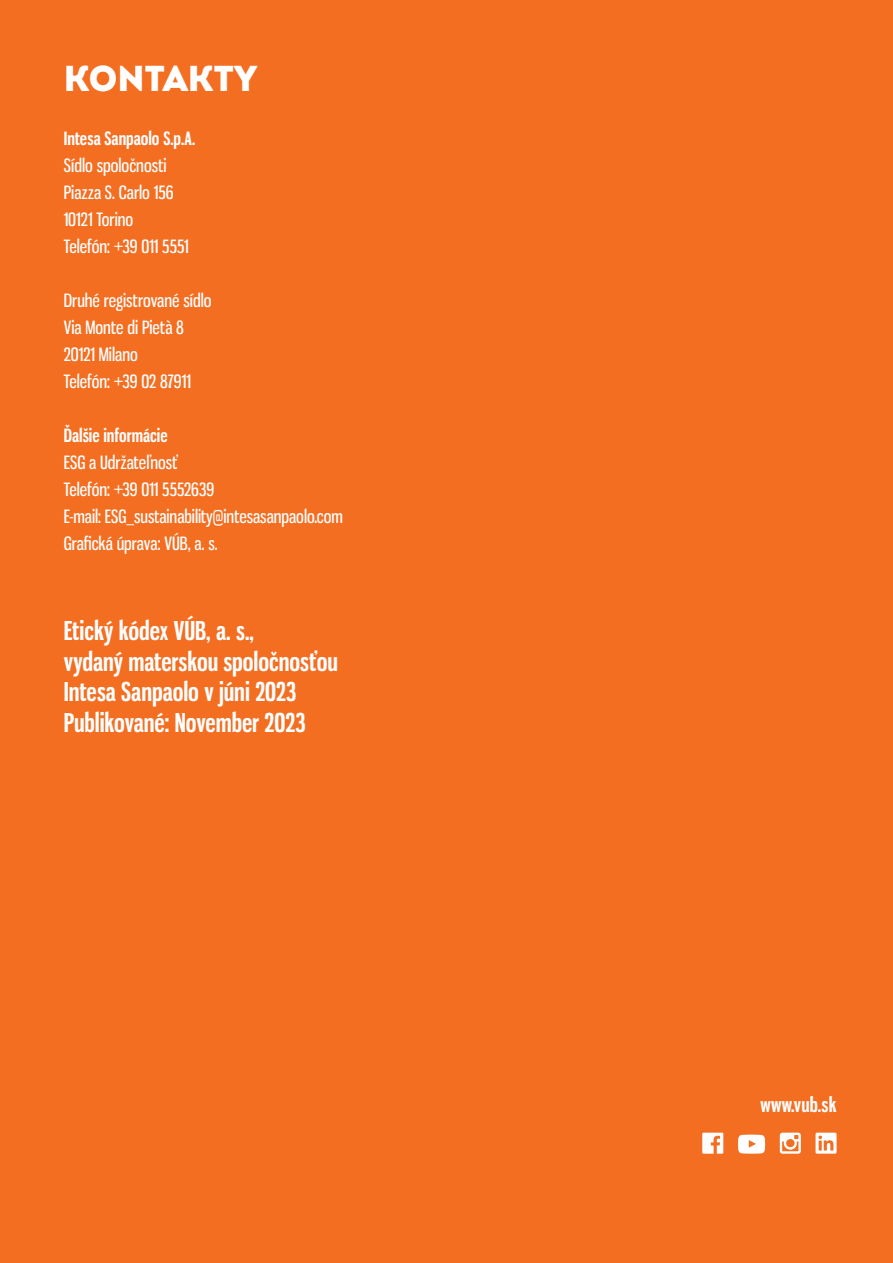
<style>
.page{position:relative;width:893px;height:1263px;background:#f36e21}
.page>*{position:absolute;margin:0;border:0;box-sizing:border-box;transform-origin:0 0}
.t1{font:900 36px "Intro";color:#fff}
.t2{font:700 25.5px/30.6px "Gnuolane Rg";color:#fff}
.t3{font:700 19.95px "Gnuolane Rg";letter-spacing:.015em;color:#fff}
.t4{font:18px/27px "Gnuolane Rg";color:#fff}
.t5{font:700 18px "Gnuolane Rg";color:#fff}
</style>
<div class="page">
<svg style="left:702px;top:1133px;width:21px;height:21px"></svg>
<svg style="left:815px;top:1133px;width:21px;height:21px"></svg>
<svg style="left:738px;top:1134px;width:27px;height:20px"></svg>
<svg style="left:780px;top:1133px;width:21px;height:21px"></svg>
<h1 class="t1" style="left:64px;top:54px;width:195px">KONTAKTY</h1>
<p class="t5" style="left:64px;top:127px;width:133px">Intesa Sanpaolo S.p.A.</p>
<p class="t4" style="left:64px;top:152px;width:126px">Sídlo spoločnosti<br>Piazza S. Carlo 156<br>10121 Torino<br>Telefón: +39 011 5551</p>
<p class="t4" style="left:64px;top:287px;width:149px">Druhé registrované sídlo<br>Via Monte di Pietà 8<br>20121 Milano<br>Telefón: +39 02 87911</p>
<p class="t5" style="left:64px;top:424px;width:105px">Ďalšie informácie</p>
<p class="t4" style="left:64px;top:449px;width:281px">ESG a Udržateľnosť<br>Telefón: +39 011 5552639<br>E-mail: ESG_sustainability@intesasanpaolo.com<br>Grafická úprava: VÚB, a. s.</p>
<h2 class="t2" style="left:64px;top:615px;width:276px">Etický kódex VÚB, a. s.,<br>vydaný materskou spoločnosťou<br>Intesa Sanpaolo v júni 2023<br>Publikované: November 2023</h2>
<p class="t3" style="left:760px;top:1093px;width:78px">www.vub.sk</p>
</div>
